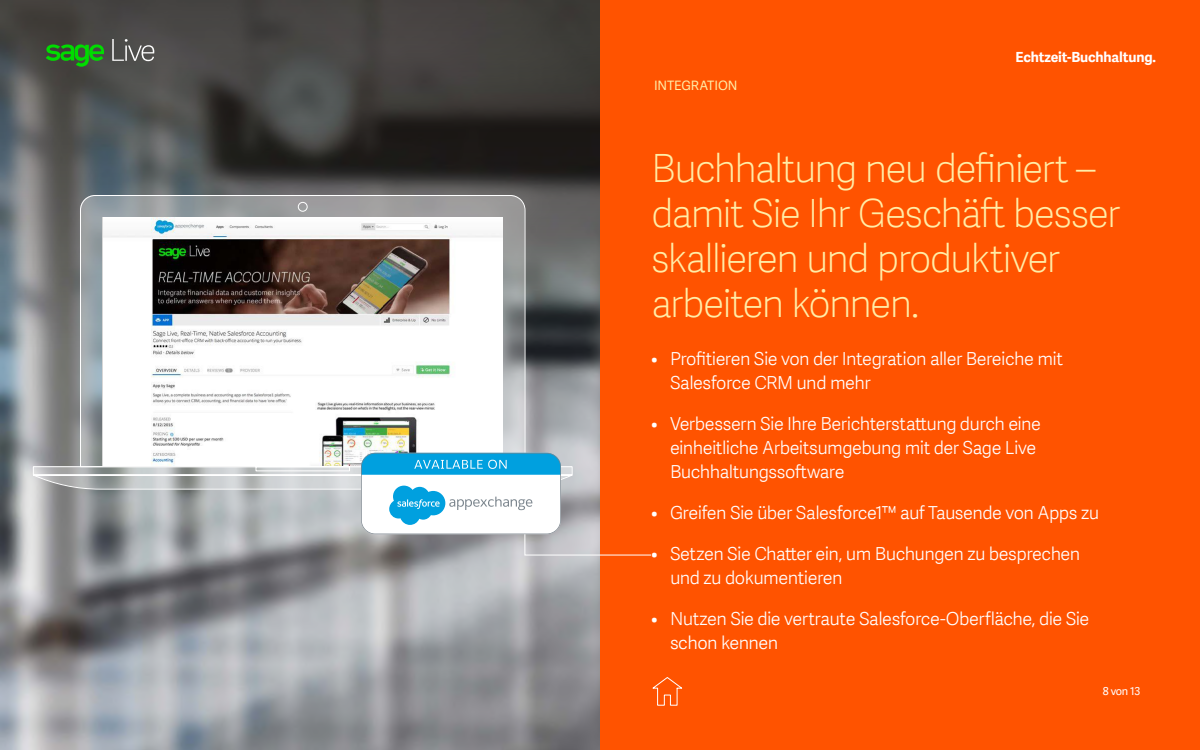
<style>
.page{position:relative;width:1200px;height:750px;background:#fff}
.page>*{position:absolute;margin:0;border:0;box-sizing:border-box;transform-origin:0 0}
.t1{font:39px/45px "Adelle Sans SAGE Th";letter-spacing:-.045em;color:#ffeda7}
.t2{font:18px/24px "Adelle Sans SAGE Lt";letter-spacing:-.03em;color:#fff}
.t3{font:700 14px "Adelle Sans SAGE";letter-spacing:-.01em;color:#fff}
.t4{font:13px "Adelle Sans SAGE";letter-spacing:-.01em;color:#ffeda7}
.t5{font:11px "Adelle Sans SAGE";color:#fff}
</style>
<div class="page">
<img style="left:0;top:357px;width:600px;height:393px">
<svg style="left:0;top:0;width:600px;height:357px;background:#4a4a49"></svg>
<svg style="left:79px;top:194px;width:447px;height:259px;background:#9ea3a5"></svg>
<div style="left:298px;top:202px;width:10px;height:10px;border:1px solid #fff;border-radius:50%"></div>
<img style="left:103px;top:217px;width:400px;height:236px">
<div style="left:600px;top:0;width:600px;height:750px;background:#ff5300"></div>
<svg style="left:652px;top:677px;width:31px;height:29px"></svg>
<svg style="left:112px;top:39px;width:42px;height:22px"></svg>
<svg style="left:46px;top:44px;width:60px;height:23px"></svg>
<svg style="left:32px;top:453px;width:619px;height:103px"></svg>
<p class="t4" style="left:654px;top:76px;width:85px">INTEGRATION</p>
<p class="t3" style="left:1015px;top:47px;width:142px">Echtzeit-Buchhaltung.</p>
<h1 class="t1" style="left:651px;top:144px;width:471px">Buchhaltung neu definiert – damit Sie Ihr Geschäft besser skallieren und produktiver arbeiten können.</h1>
<p class="t2" style="left:670px;top:346px;width:394px;text-indent:-19px">• Profitieren Sie von der Integration aller Bereiche mit<br>Salesforce CRM und mehr</p>
<p class="t2" style="left:670px;top:411px;width:373px;text-indent:-19px">• Verbessern Sie Ihre Berichterstattung durch eine einheitliche Arbeitsumgebung mit der Sage Live<br>Buchhaltungssoftware</p>
<p class="t2" style="left:651px;top:500px;width:450px">• Greifen Sie über Salesforce1™ auf Tausende von Apps zu</p>
<p class="t2" style="left:670px;top:541px;width:412px;text-indent:-19px">• Setzen Sie Chatter ein, um Buchungen zu besprechen und zu dokumentieren</p>
<p class="t2" style="left:670px;top:606px;width:421px;text-indent:-19px">• Nutzen Sie die vertraute Salesforce-Oberfläche, die Sie schon kennen</p>
<p class="t5" style="left:1103px;top:683px;width:39px">8 von 13</p>
</div>
